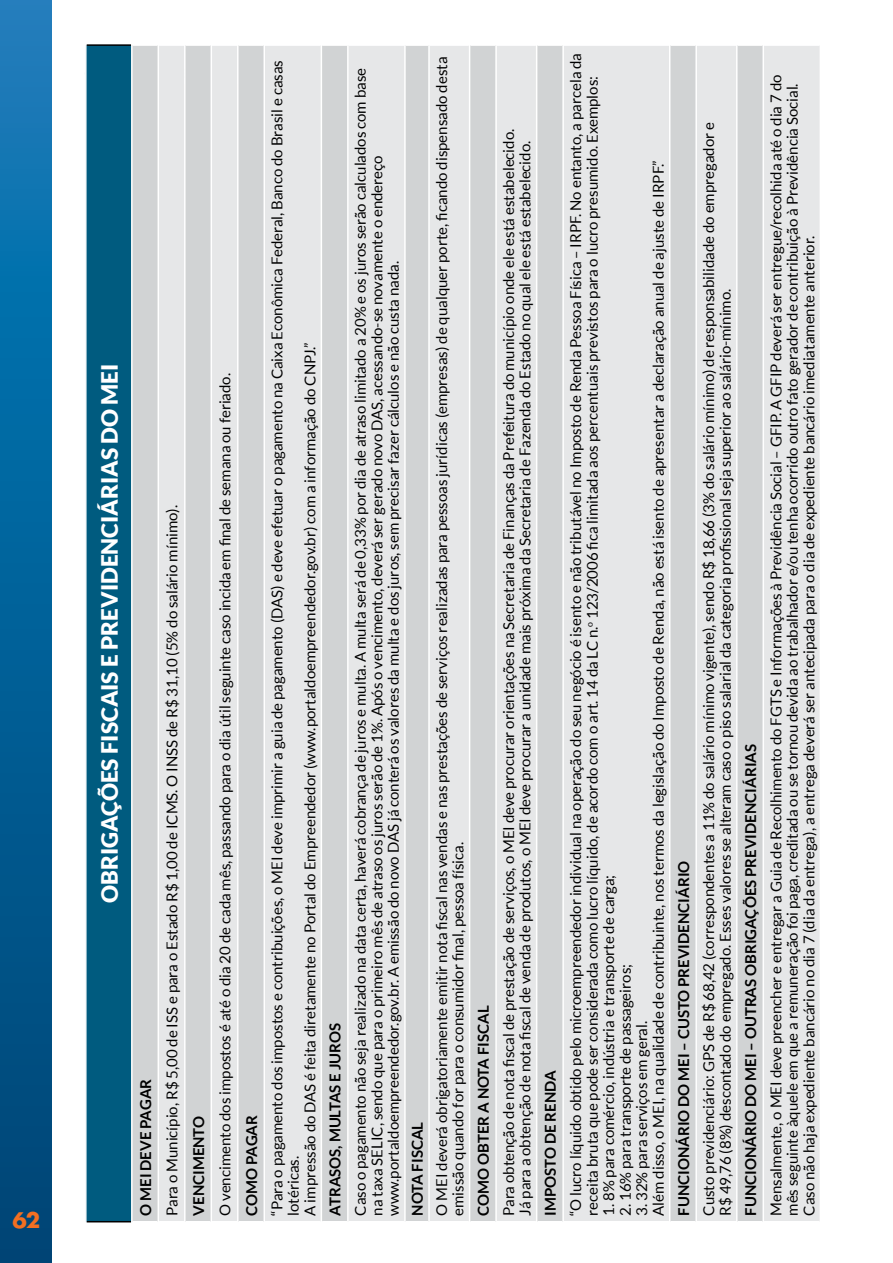
<style>
.page{position:relative;width:893px;height:1263px;background:#fff}
.page>*{position:absolute;margin:0;border:0;box-sizing:border-box;transform-origin:0 0}
.t1{font:900 22.5px "Lato";color:#fff}
.t2{font:700 21px "Futura";color:#f36f21}
.t3{font:15px/16.5px "Lato";color:#000}
.t4{font:700 15px "Lato";color:#000}
</style>
<div class="page">
<svg style="left:0;top:0;width:51px;height:1263px;background:#046198"></svg>
<div style="left:86px;top:45px;width:46px;height:1177px;background:#005b7f"></div>
<div style="left:132px;top:45px;width:26px;height:1177px;background:#d1d3d4"></div>
<div style="left:159px;top:46px;width:661px;height:1175px;background:#e6e7e8"></div>
<div style="left:185px;top:45px;width:26px;height:1177px;background:#d1d3d4"></div>
<div style="left:238px;top:45px;width:26px;height:1177px;background:#d1d3d4"></div>
<div style="left:321px;top:45px;width:27px;height:1177px;background:#d1d3d4"></div>
<svg style="left:406px;top:46px;width:289px;height:1175px;background:#e1e3e4"></svg>
<div style="left:470px;top:45px;width:26px;height:1177px;background:#d1d3d4"></div>
<div style="left:537px;top:45px;width:26px;height:1177px;background:#d1d3d4"></div>
<div style="left:737px;top:45px;width:26px;height:1177px;background:#d1d3d4"></div>
<hr style="left:87px;top:1221px;width:44px;height:1px;background:#000">
<hr style="left:87px;top:44px;width:44px;height:2px;background:#000">
<hr style="left:85px;top:44px;width:2px;height:1178px;background:#fff">
<hr style="left:211px;top:44px;width:1px;height:1178px;background:#fff">
<hr style="left:264px;top:44px;width:1px;height:1178px;background:#fff">
<hr style="left:347px;top:44px;width:2px;height:1178px;background:#fff">
<hr style="left:428px;top:44px;width:2px;height:1178px;background:#fff">
<hr style="left:495px;top:44px;width:2px;height:1178px;background:#fff">
<hr style="left:562px;top:44px;width:2px;height:1178px;background:#fff">
<hr style="left:133px;top:44px;width:25px;height:2px;background:#fff">
<hr style="left:186px;top:44px;width:25px;height:2px;background:#fff">
<hr style="left:239px;top:44px;width:25px;height:2px;background:#fff">
<hr style="left:322px;top:44px;width:25px;height:2px;background:#fff">
<hr style="left:470px;top:44px;width:25px;height:2px;background:#fff">
<hr style="left:537px;top:44px;width:25px;height:2px;background:#fff">
<hr style="left:131px;top:44px;width:2px;height:1178px;background:#fff">
<hr style="left:184px;top:44px;width:2px;height:1178px;background:#fff">
<hr style="left:237px;top:44px;width:2px;height:1178px;background:#fff">
<svg style="left:133px;top:1221px;width:131px;height:1px"></svg>
<hr style="left:321px;top:44px;width:1px;height:1178px;background:#fff">
<svg style="left:322px;top:1221px;width:25px;height:1px"></svg>
<hr style="left:404px;top:44px;width:2px;height:1178px;background:#fff">
<hr style="left:469px;top:44px;width:1px;height:1178px;background:#fff">
<svg style="left:470px;top:1221px;width:25px;height:1px"></svg>
<hr style="left:536px;top:44px;width:1px;height:1178px;background:#fff">
<svg style="left:537px;top:1221px;width:25px;height:1px"></svg>
<svg style="left:737px;top:1221px;width:25px;height:1px"></svg>
<hr style="left:669px;top:44px;width:1px;height:1178px;background:#fff">
<hr style="left:736px;top:44px;width:1px;height:1178px;background:#fff">
<hr style="left:737px;top:44px;width:25px;height:2px;background:#fff">
<hr style="left:695px;top:44px;width:2px;height:1178px;background:#fff">
<hr style="left:762px;top:44px;width:2px;height:1178px;background:#fff">
<h2 class="t2" style="left:12px;top:1206px;width:29px">62</h2>
<h1 class="t1" style="left:96px;top:903px;width:541px;rotate:-90deg">OBRIGAÇÕES FISCAIS E PREVIDENCIÁRIAS DO MEI</h1>
<p class="t4" style="left:137px;top:1216px;width:138px;rotate:-90deg">O MEI DEVE PAGAR</p>
<p class="t3" style="left:164px;top:1216px;width:712px;rotate:-90deg">Para o Município, R$ 5,00 de ISS e para o Estado R$ 1,00 de ICMS. O INSS de R$ 31,10 (5% do salário mínimo).</p>
<p class="t4" style="left:190px;top:1216px;width:101px;rotate:-90deg">VENCIMENTO</p>
<p class="t3" style="left:217px;top:1216px;width:844px;rotate:-90deg">O vencimento dos impostos é até o dia 20 de cada mês, passando para o dia útil seguinte caso incida em final de semana ou feriado.</p>
<p class="t4" style="left:243px;top:1216px;width:102px;rotate:-90deg">COMO PAGAR</p>
<p class="t3" style="left:269px;top:1216px;width:1157px;rotate:-90deg">“Para o pagamento dos impostos e contribuições, o MEI deve imprimir a guia de pagamento (DAS) e deve efetuar o pagamento na Caixa Econômica Federal, Banco do Brasil e casas lotéricas.<br>A impressão do DAS é feita diretamente no Portal do Empreendedor (www.portaldoempreendedor.gov.br) com a informação do CNPJ.”</p>
<p class="t4" style="left:327px;top:1216px;width:194px;rotate:-90deg">ATRASOS, MULTAS E JUROS</p>
<p class="t3" style="left:352px;top:1216px;width:1149px;rotate:-90deg">Caso o pagamento não seja realizado na data certa, haverá cobrança de juros e multa. A multa será de 0,33% por dia de atraso limitado a 20% e os juros serão calculados com base na taxa SELIC, sendo que para o primeiro mês de atraso os juros serão de 1%. Após o vencimento, deverá ser gerado novo DAS, acessando-se novamente o endereço www.portaldoempreendedor.gov.br. A emissão do novo DAS já conterá os valores da multa e dos juros, sem precisar fazer cálculos e não custa nada.</p>
<p class="t4" style="left:409px;top:1216px;width:95px;rotate:-90deg">NOTA FISCAL</p>
<p class="t3" style="left:433px;top:1216px;width:1160px;rotate:-90deg">O MEI deverá obrigatoriamente emitir nota fiscal nas vendas e nas prestações de serviços realizadas para pessoas jurídicas (empresas) de qualquer porte, ficando dispensado desta emissão quando for para o consumidor final, pessoa física.</p>
<p class="t4" style="left:475px;top:1216px;width:212px;rotate:-90deg">COMO OBTER A NOTA FISCAL</p>
<p class="t3" style="left:500px;top:1216px;width:1088px;rotate:-90deg">Para obtenção de nota fiscal de prestação de serviços, o MEI deve procurar orientações na Secretaria de Finanças da Prefeitura do município onde ele está estabelecido.<br>Já para a obtenção de nota fiscal de venda de produtos, o MEI deve procurar a unidade mais próxima da Secretaria de Fazenda do Estado no qual ele está estabelecido.</p>
<p class="t4" style="left:542px;top:1216px;width:147px;rotate:-90deg">IMPOSTO DE RENDA</p>
<p class="t3" style="left:567px;top:1216px;width:1164px;rotate:-90deg">“O lucro líquido obtido pelo microempreendedor individual na operação do seu negócio é isento e não tributável no Imposto de Renda Pessoa Física – IRPF. No entanto, a parcela da receita bruta que pode ser considerada como lucro líquido, de acordo com o art. 14 da LC n.<sup>o</sup> 123/2006 fica limitada aos percentuais previstos para o lucro presumido. Exemplos:</p>
<p class="t3" style="left:633px;top:1216px;width:1057px;rotate:-90deg">3. 32% para serviços em geral.<br>Além disso, o MEI, na qualidade de contribuinte, nos termos da legislação do Imposto de Renda, não está isento de apresentar a declaração anual de ajuste de IRPF.”</p>
<p class="t3" style="left:600px;top:1216px;width:342px;rotate:-90deg">1. 8% para comércio, indústria e transporte de carga;</p>
<p class="t3" style="left:617px;top:1216px;width:253px;rotate:-90deg">2. 16% para transporte de passageiros;</p>
<p class="t4" style="left:675px;top:1216px;width:356px;rotate:-90deg">FUNCIONÁRIO DO MEI – CUSTO PREVIDENCIÁRIO</p>
<p class="t3" style="left:700px;top:1216px;width:1095px;rotate:-90deg">Custo previdenciário: GPS de R$ 68,42 (correspondentes a 11% do salário mínimo vigente), sendo R$ 18,66 (3% do salário mínimo) de responsabilidade do empregador e<br>R$ 49,76 (8%) descontado do empregado. Esses valores se alteram caso o piso salarial da categoria profissional seja superior ao salário-mínimo.</p>
<p class="t4" style="left:742px;top:1216px;width:473px;rotate:-90deg">FUNCIONÁRIO DO MEI – OUTRAS OBRIGAÇÕES PREVIDENCIÁRIAS</p>
<p class="t3" style="left:768px;top:1216px;width:1142px;rotate:-90deg">Mensalmente, o MEI deve preencher e entregar a Guia de Recolhimento do FGTS e Informações à Previdência Social – GFIP. A GFIP deverá ser entregue/recolhida até o dia 7 do mês seguinte àquele em que a remuneração foi paga, creditada ou se tornou devida ao trabalhador e/ou tenha ocorrido outro fato gerador de contribuição à Previdência Social.<br>Caso não haja expediente bancário no dia 7 (dia da entrega), a entrega deverá ser antecipada para o dia de expediente bancário imediatamente anterior.</p>
</div>
